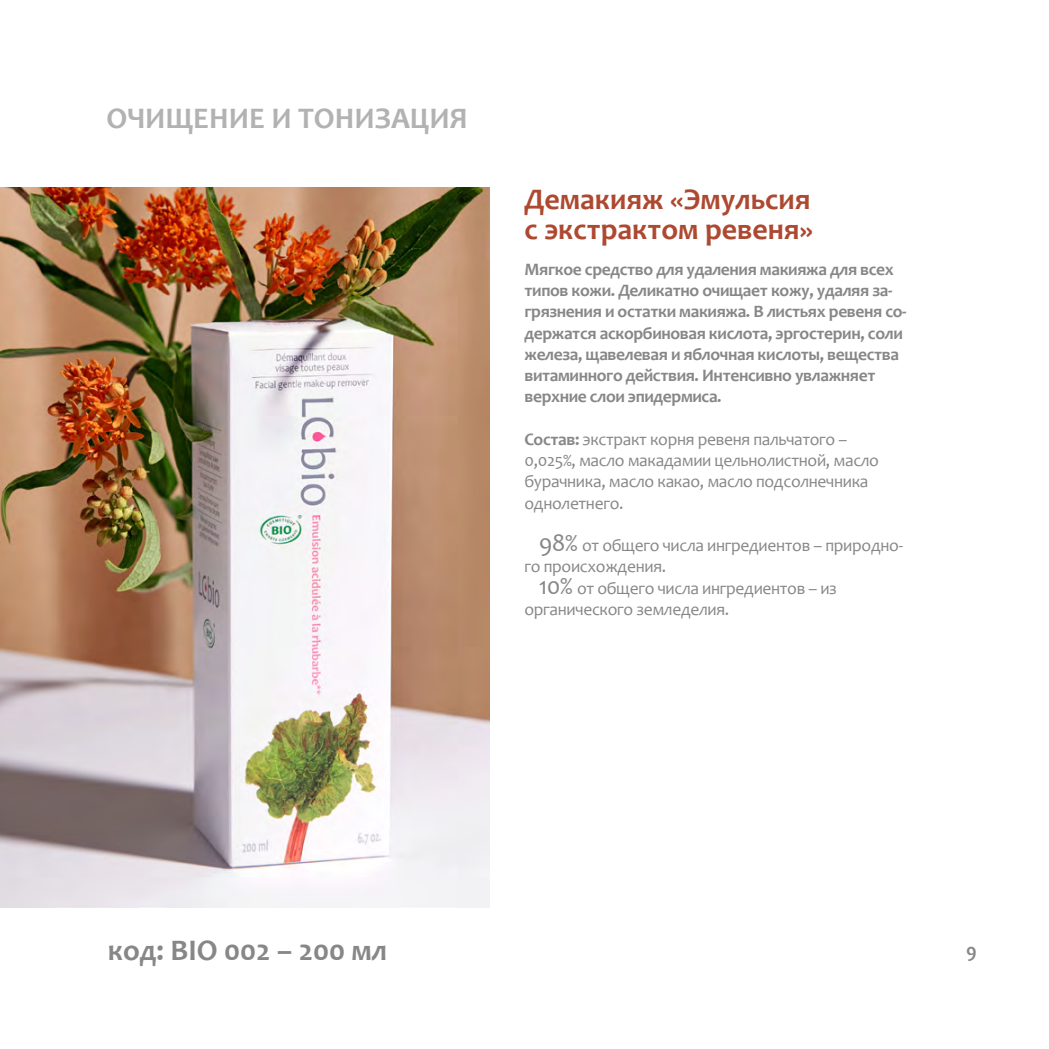
<style>
.page{position:relative;width:1049px;height:1049px;background:#fff}
.page>*{position:absolute;margin:0;border:0;box-sizing:border-box;transform-origin:0 0}
.t1{font:700 30px/30px "Candara";color:#ad4930}
.t2{font:700 30px "Candara";color:#b3b2b2}
.t3{font:700 30px "Candara";color:#878787}
.t4{font:700 20px "Candara";color:#878787}
.t5{font:700 17.5px/21.2px "Candara";letter-spacing:-.02em;color:#878787}
.t6{font:17.5px/21.2px "Candara";letter-spacing:-.02em;color:#878787}
.s1{font-weight:700}
.s2{font-size:25px}
</style>
<div class="page">
<img style="left:0;top:188px;width:489px;height:719px">
<h1 class="t2" style="left:106px;top:99px;width:363px">ОЧИЩЕНИЕ И ТОНИЗАЦИЯ</h1>
<h1 class="t1" style="left:524px;top:184px;width:290px">Демакияж «Эмульсия с экстрактом ревеня»</h1>
<p class="t5" style="left:524px;top:258px;width:384px">Мягкое средство для удаления макияжа для всех типов кожи. Деликатно очищает кожу, удаляя за&shy;грязнения и остатки макияжа. В листьях ревеня со&shy;держатся аскорбиновая кислота, эргостерин, соли железа, щавелевая и яблочная кислоты, вещества витаминного действия. Интенсивно увлажняет верхние слои эпидермиса.</p>
<p class="t6" style="left:524px;top:428px;width:356px"><span class="s1">Состав:</span> экстракт корня ревеня пальчатого – 0,025%, масло макадамии цельнолистной, масло бурачника, масло какао, масло подсолнечника однолетнего.</p>
<p class="t6" style="left:539px;top:535px;width:366px"><span class="s2">98%</span> от общего числа ингредиентов – природно-</p>
<p class="t6" style="left:524px;top:556px;width:143px">го происхождения.</p>
<p class="t6" style="left:539px;top:577px;width:300px"><span class="s2">10%</span> от общего числа ингредиентов – из</p>
<p class="t6" style="left:524px;top:598px;width:206px">органического земледелия.</p>
<h1 class="t3" style="left:108px;top:931px;width:281px">код: BIO 002 – 200 мл</h1>
<p class="t4" style="left:966px;top:938px;width:12px">9</p>
</div>
